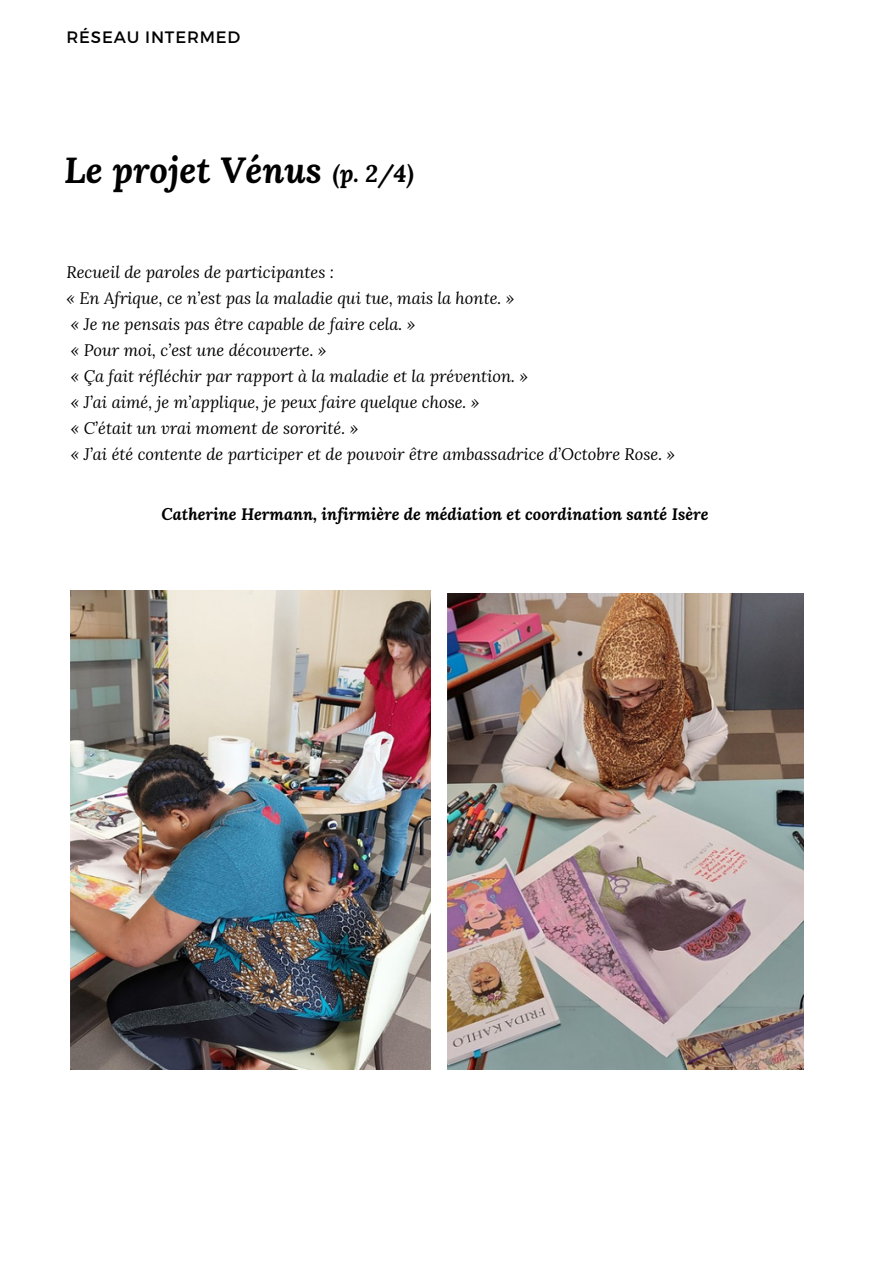
<style>
.page{position:relative;width:893px;height:1264px;background:#fff}
.page>*{position:absolute;margin:0;border:0;box-sizing:border-box;transform-origin:0 0}
.t1{font:italic 700 36px "Lora";color:#000}
.t2{font:italic 700 24px "Lora";color:#000}
.t3{font:italic 16.5px "Lora";color:#000}
.t4{font:italic 700 16.5px "Lora";color:#000}
.t5{font:16.5px "Montserrat";letter-spacing:.05em;color:#000}
</style>
<div class="page">
<img style="left:71px;top:590px;width:360px;height:479px">
<img style="left:447px;top:593px;width:356px;height:476px">
<p class="t5" style="left:66px;top:27px;width:175px">RÉSEAU INTERMED</p>
<p class="t1" style="left:64px;top:145px;width:259px">Le projet Vénus</p>
<p class="t2" style="left:333px;top:157px;width:83px">(p. 2/4)</p>
<p class="t3" style="left:66px;top:261px;width:269px">Recueil de paroles de participantes :</p>
<p class="t3" style="left:66px;top:287px;width:449px">« En Afrique, ce n’est pas la maladie qui tue, mais la honte. »</p>
<p class="t3" style="left:71px;top:313px;width:346px">« Je ne pensais pas être capable de faire cela. »</p>
<p class="t3" style="left:71px;top:339px;width:257px">« Pour moi, c’est une découverte. »</p>
<p class="t3" style="left:71px;top:365px;width:458px">« Ça fait réfléchir par rapport à la maladie et la prévention. »</p>
<p class="t3" style="left:71px;top:391px;width:410px">« J’ai aimé, je m’applique, je peux faire quelque chose. »</p>
<p class="t3" style="left:71px;top:416px;width:289px">« C’était un vrai moment de sororité. »</p>
<p class="t3" style="left:71px;top:442px;width:605px">« J’ai été contente de participer et de pouvoir être ambassadrice d’Octobre Rose. »</p>
<p class="t4" style="left:161px;top:503px;width:548px">Catherine Hermann, infirmière de médiation et coordination santé Isère</p>
</div>
